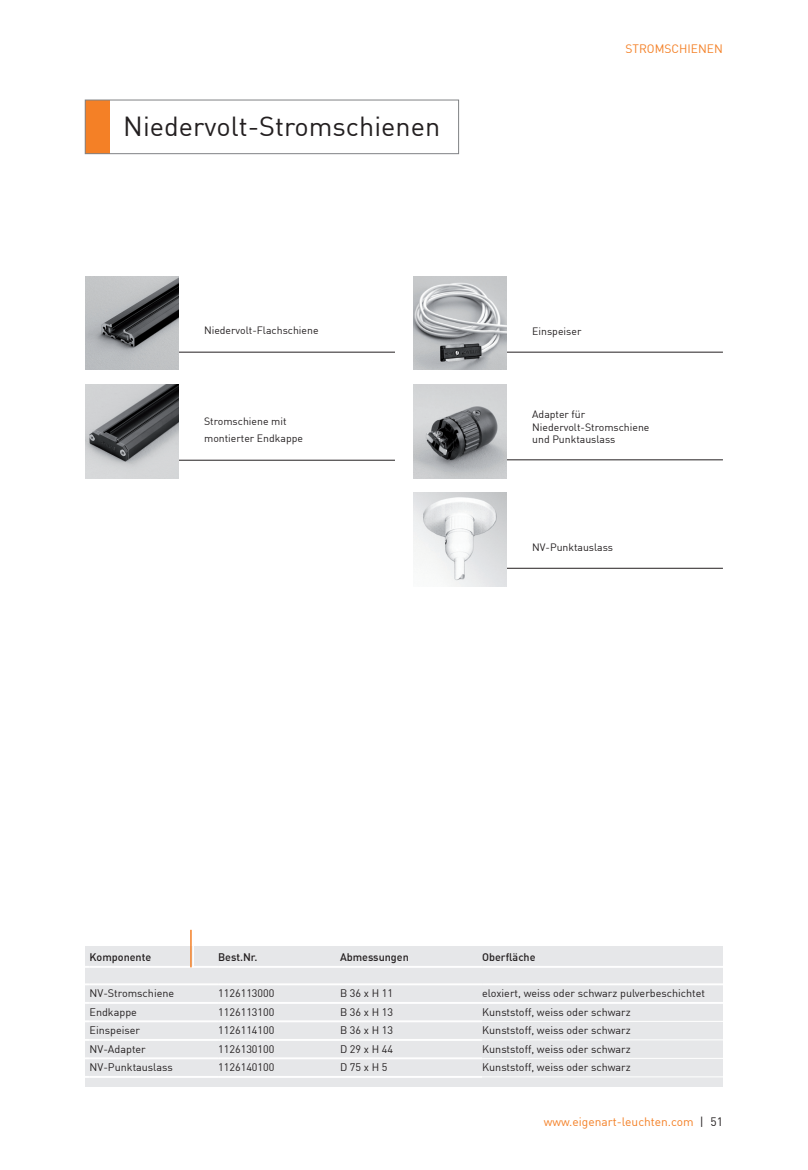
<style>
.page{position:relative;width:808px;height:1170px;background:#fff}
.page>*{position:absolute;margin:0;border:0;box-sizing:border-box;transform-origin:0 0}
.t1{font:27px "DIN";color:#231f20}
.t2{font:12px "DIN";color:#f48026}
.t3{font:10.8px "DIN";color:#231f20}
.t4{font:500 10.8px "DIN";color:#231f20}
.t5{font:10.5px/12.6px "DIN";color:#231f20}
.s1{color:#231f20}
</style>
<div class="page">
<div style="left:85px;top:946px;width:638px;height:141px;background:#e6e7e9"></div>
<hr style="left:119px;top:460px;width:276px;height:1px;background:#231f20">
<hr style="left:119px;top:352px;width:276px;height:1px;background:#231f20">
<img style="left:85px;top:276px;width:94px;height:94px">
<img style="left:85px;top:384px;width:94px;height:94px">
<hr style="left:447px;top:459px;width:276px;height:1px;background:#231f20">
<hr style="left:447px;top:352px;width:276px;height:1px;background:#231f20">
<img style="left:413px;top:276px;width:93px;height:94px">
<img style="left:413px;top:384px;width:93px;height:94px">
<div style="left:85px;top:100px;width:25px;height:54px;background:#f48026"></div>
<hr style="left:447px;top:568px;width:276px;height:1px;background:#231f20">
<img style="left:413px;top:492px;width:93px;height:94px">
<hr style="left:90px;top:966px;width:128px;height:1px;background:#fff">
<hr style="left:218px;top:966px;width:122px;height:1px;background:#fff">
<hr style="left:340px;top:966px;width:142px;height:1px;background:#fff">
<hr style="left:482px;top:966px;width:245px;height:1px;background:#fff">
<hr style="left:90px;top:983px;width:128px;height:1px;background:#fff">
<hr style="left:90px;top:984px;width:128px;height:1px;background:#fff">
<hr style="left:218px;top:983px;width:122px;height:1px;background:#fff">
<hr style="left:218px;top:984px;width:122px;height:1px;background:#fff">
<hr style="left:340px;top:983px;width:142px;height:1px;background:#fff">
<hr style="left:340px;top:984px;width:142px;height:1px;background:#fff">
<hr style="left:482px;top:983px;width:245px;height:1px;background:#fff">
<hr style="left:482px;top:984px;width:245px;height:1px;background:#fff">
<hr style="left:90px;top:1002px;width:128px;height:1px;background:#fff">
<hr style="left:218px;top:1002px;width:122px;height:1px;background:#fff">
<hr style="left:340px;top:1002px;width:142px;height:1px;background:#fff">
<hr style="left:482px;top:1002px;width:245px;height:1px;background:#fff">
<hr style="left:90px;top:1020px;width:128px;height:1px;background:#fff">
<hr style="left:90px;top:1021px;width:128px;height:1px;background:#fff">
<hr style="left:218px;top:1020px;width:122px;height:1px;background:#fff">
<hr style="left:218px;top:1021px;width:122px;height:1px;background:#fff">
<hr style="left:340px;top:1020px;width:142px;height:1px;background:#fff">
<hr style="left:340px;top:1021px;width:142px;height:1px;background:#fff">
<hr style="left:90px;top:1039px;width:128px;height:1px;background:#fff">
<hr style="left:218px;top:1039px;width:122px;height:1px;background:#fff">
<hr style="left:340px;top:1039px;width:142px;height:1px;background:#fff">
<hr style="left:482px;top:1020px;width:245px;height:1px;background:#fff">
<hr style="left:482px;top:1039px;width:245px;height:1px;background:#fff">
<hr style="left:90px;top:1057px;width:128px;height:1px;background:#fff">
<hr style="left:90px;top:1058px;width:128px;height:1px;background:#fff">
<hr style="left:218px;top:1057px;width:122px;height:1px;background:#fff">
<hr style="left:218px;top:1058px;width:122px;height:1px;background:#fff">
<hr style="left:340px;top:1057px;width:142px;height:1px;background:#fff">
<hr style="left:340px;top:1058px;width:142px;height:1px;background:#fff">
<hr style="left:90px;top:1076px;width:128px;height:1px;background:#fff">
<hr style="left:218px;top:1076px;width:122px;height:1px;background:#fff">
<hr style="left:340px;top:1076px;width:142px;height:1px;background:#fff">
<hr style="left:482px;top:1057px;width:245px;height:1px;background:#fff">
<hr style="left:482px;top:1076px;width:245px;height:1px;background:#fff">
<hr style="left:190px;top:929px;width:2px;height:38px;background:#f48026">
<hr style="left:192px;top:929px;width:2px;height:38px;background:#fff">
<div style="left:85px;top:100px;width:374px;height:54px;border:1px solid #808285"></div>
<h1 class="t1" style="left:123px;top:109px;width:318px">Niedervolt-Stromschienen</h1>
<p class="t5" style="left:204px;top:324px;width:116px">Niedervolt-Flachschiene</p>
<p class="t5" style="left:204px;top:413px;width:100px;line-height:16.5px">Stromschiene mit montierter Endkappe</p>
<p class="t2" style="left:625px;top:41px;width:99px">STROMSCHIENEN</p>
<p class="t5" style="left:532px;top:324px;width:51px">Einspeiser</p>
<p class="t5" style="left:532px;top:407px;width:119px">Adapter für<br>Niedervolt-Stromschiene und Punktauslass</p>
<p class="t5" style="left:532px;top:541px;width:82px">NV-Punktauslass</p>
<p class="t4" style="left:90px;top:950px;width:63px">Komponente</p>
<p class="t4" style="left:218px;top:950px;width:41px">Best.Nr.</p>
<p class="t4" style="left:340px;top:950px;width:70px">Abmessungen</p>
<p class="t4" style="left:482px;top:950px;width:55px">Oberfläche</p>
<p class="t3" style="left:90px;top:986px;width:86px">NV-Stromschiene</p>
<p class="t3" style="left:218px;top:986px;width:58px">1126113000</p>
<p class="t3" style="left:340px;top:986px;width:55px">B 36 x H 11</p>
<p class="t3" style="left:482px;top:986px;width:224px">eloxiert, weiss oder schwarz pulverbeschichtet</p>
<p class="t3" style="left:90px;top:1005px;width:49px">Endkappe</p>
<p class="t3" style="left:218px;top:1005px;width:58px">1126113100</p>
<p class="t3" style="left:340px;top:1005px;width:55px">B 36 x H 13</p>
<p class="t3" style="left:482px;top:1005px;width:150px">Kunststoff, weiss oder schwarz</p>
<p class="t3" style="left:90px;top:1023px;width:52px">Einspeiser</p>
<p class="t3" style="left:218px;top:1023px;width:58px">1126114100</p>
<p class="t3" style="left:340px;top:1023px;width:55px">B 36 x H 13</p>
<p class="t3" style="left:482px;top:1023px;width:150px">Kunststoff, weiss oder schwarz</p>
<p class="t3" style="left:90px;top:1042px;width:58px">NV-Adapter</p>
<p class="t3" style="left:218px;top:1042px;width:58px">1126130100</p>
<p class="t3" style="left:340px;top:1042px;width:55px">D 29 x H 44</p>
<p class="t3" style="left:482px;top:1042px;width:150px">Kunststoff, weiss oder schwarz</p>
<p class="t3" style="left:90px;top:1060px;width:85px">NV-Punktauslass</p>
<p class="t3" style="left:218px;top:1060px;width:58px">1126140100</p>
<p class="t3" style="left:340px;top:1060px;width:49px">D 75 x H 5</p>
<p class="t3" style="left:482px;top:1060px;width:150px">Kunststoff, weiss oder schwarz</p>
<p class="t2" style="left:544px;top:1114px;width:181px">www.eigenart-leuchten.com <span class="s1">| 51</span></p>
</div>
